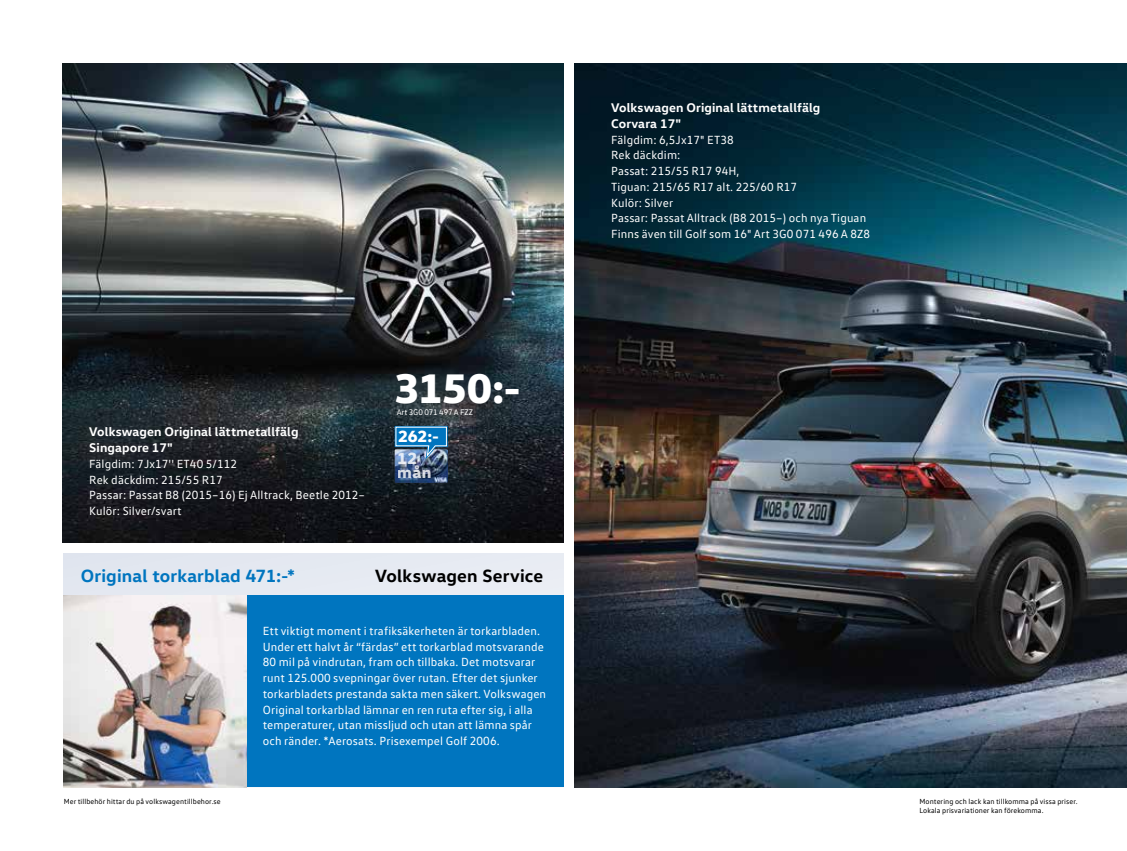
<style>
.page{position:relative;width:1127px;height:851px;background:#fff}
.page>*{position:absolute;margin:0;border:0;box-sizing:border-box;transform-origin:0 0}
.t1{font:800 42px "VW Head";color:#fff}
.t2{font:700 18px "VW Head";letter-spacing:.005em;color:#0075bf}
.t3{font:700 18px "VW Head";letter-spacing:.01em;color:#000}
.t4{font:800 16.5px/13.5px "VW Head";color:#fff}
.t5{font:700 12.75px/15.8px "VW Head";letter-spacing:.01em;color:#fff}
.t6{font:12px/15.8px "VW Text";letter-spacing:.01em;color:#fff}
.t7{font:8.25px "VW Text";letter-spacing:-.01em;color:#fff}
.t8{font:7.5px/9px "VW Text";letter-spacing:.01em;color:#000}
</style>
<div class="page">
<div style="left:64px;top:553px;width:499px;height:234px;background:#e5eaf2"></div>
<img style="left:574px;top:64px;width:553px;height:723px">
<div style="left:234px;top:595px;width:329px;height:192px;background:#0075bf"></div>
<img style="left:64px;top:595px;width:183px;height:192px">
<img style="left:63px;top:64px;width:500px;height:478px">
<img style="left:395px;top:459px;width:53px;height:24px">
<svg style="left:395px;top:426px;width:53px;height:33px;background:#3a85ba"></svg>
<p class="t5" style="left:89px;top:423px;width:211px">Volkswagen Original lättmetallfälg<br>Singapore 17"</p>
<p class="t6" style="left:89px;top:455px;width:277px">Fälgdim: 7Jx17'' ET40 5/112<br>Rek däckdim: 215/55 R17<br>Passar: Passat B8 (2015–16) Ej Alltrack, Beetle 2012–<br>Kulör: Silver/svart</p>
<h1 class="t1" style="left:395px;top:360px;width:128px">3150:-</h1>
<p class="t7" style="left:397px;top:407px;width:78px">Art 3G0 071 497 A FZZ</p>
<h3 class="t4" style="left:398px;top:451px;width:35px">12 mån</h3>
<h3 class="t4" style="left:398px;top:429px;width:42px">262:-</h3>
<h2 class="t2" style="left:81px;top:564px;width:216px">Original torkarblad 471:-*</h2>
<h2 class="t3" style="left:375px;top:564px;width:169px">Volkswagen Service</h2>
<p class="t6" style="left:263px;top:622px;width:285px">Ett viktigt moment i trafiksäkerheten är torkarbladen.<br>Under ett halvt år “färdas” ett torkarblad motsvarande 80 mil på vindrutan, fram och tillbaka. Det motsvarar runt 125.000 svepningar över rutan. Efter det sjunker torkarbladets prestanda sakta men säkert. Volkswagen Original torkarblad lämnar en ren ruta efter sig, i alla temperaturer, utan missljud och utan att lämna spår och ränder. *Aerosats. Prisexempel Golf 2006.</p>
<p class="t5" style="left:611px;top:99px;width:211px">Volkswagen Original lättmetallfälg<br>Corvara 17"</p>
<p class="t6" style="left:611px;top:131px;width:260px">Fälgdim: 6,5Jx17" ET38<br>Rek däckdim:<br>Passat: 215/55 R17 94H,<br>Tiguan: 215/65 R17 alt. 225/60 R17<br>Kulör: Silver<br>Passar: Passat Alltrack (B8 2015–) och nya Tiguan<br>Finns även till Golf som 16" Art 3G0 071 496 A 8Z8</p>
<p class="t8" style="left:64px;top:796px;width:158px">Mer tillbehör hittar du på volkswagentillbehor.se</p>
<p class="t8" style="left:919px;top:796px;width:160px">Montering och lack kan tillkomma på vissa priser.<br>Lokala prisvariationer kan förekomma.</p>
</div>
